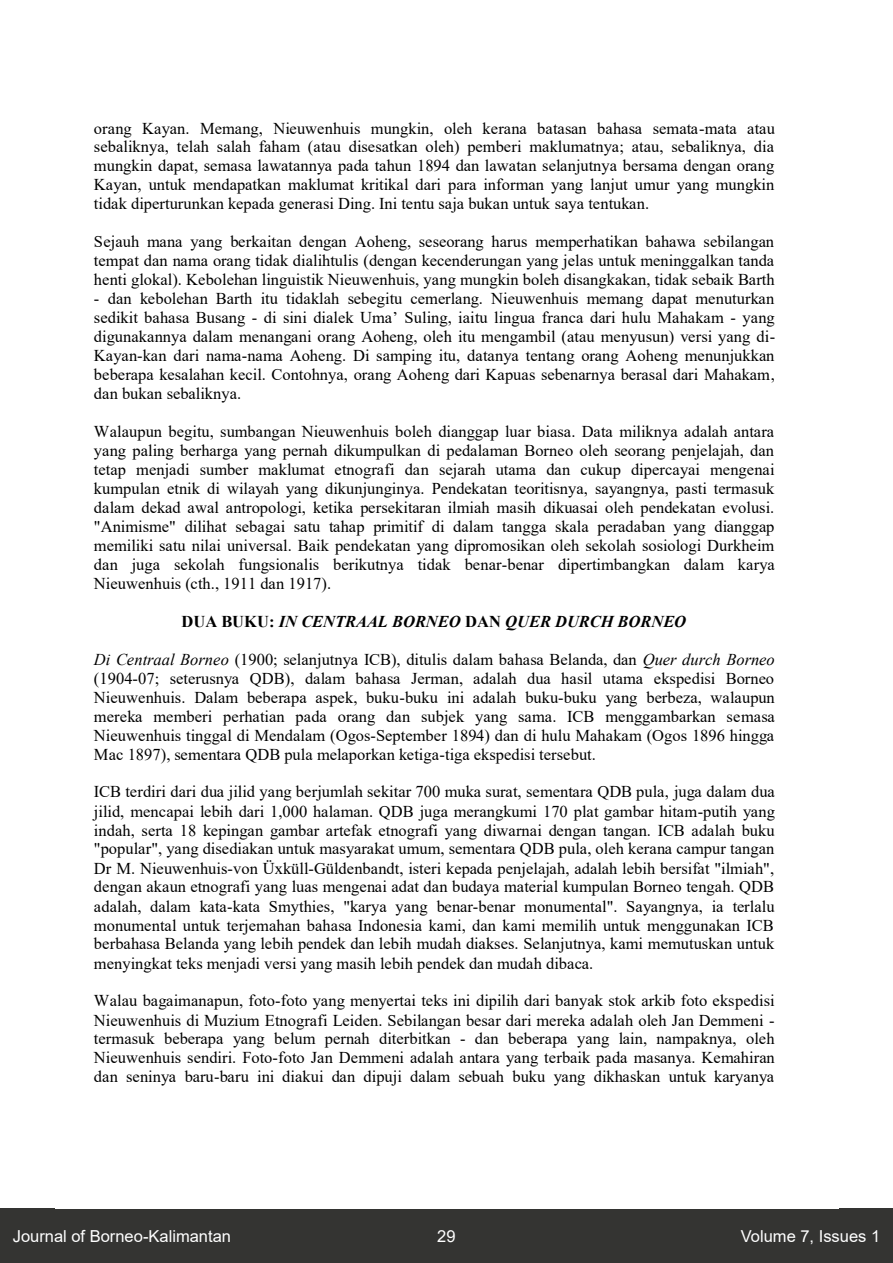
<style>
.page{position:relative;width:893px;height:1263px;background:#fff}
.page>*{position:absolute;margin:0;border:0;box-sizing:border-box;transform-origin:0 0}
.t1{font:16.5px/19px "Times New Roman";color:#000;text-align:justify}
.t2{font:16.5px "Arial";color:#fff}
.t3{font:italic 700 16.5px "Times New Roman";letter-spacing:-.005em;color:#000}
.s1{font-style:normal}
.s2{font-style:italic}
</style>
<div class="page">
<div style="left:0;top:1209px;width:893px;height:54px;background:#343432"></div>
<p class="t1" style="left:94px;top:118px;width:682px">orang Kayan. Memang, Nieuwenhuis mungkin, oleh kerana batasan bahasa semata-mata atau sebaliknya, telah salah faham (atau disesatkan oleh) pemberi maklumatnya; atau, sebaliknya, dia mungkin dapat, semasa lawatannya pada tahun 1894 dan lawatan selanjutnya bersama dengan orang Kayan, untuk mendapatkan maklumat kritikal dari para informan yang lanjut umur yang mungkin tidak diperturunkan kepada generasi Ding. Ini tentu saja bukan untuk saya tentukan.</p>
<p class="t1" style="left:94px;top:232px;width:682px">Sejauh mana yang berkaitan dengan Aoheng, seseorang harus memperhatikan bahawa sebilangan tempat dan nama orang tidak dialihtulis (dengan kecenderungan yang jelas untuk meninggalkan tanda henti glokal). Kebolehan linguistik Nieuwenhuis, yang mungkin boleh disangkakan, tidak sebaik Barth</p>
<p class="t1" style="left:94px;top:289px;width:683px">- dan kebolehan Barth itu tidaklah sebegitu cemerlang. Nieuwenhuis memang dapat menuturkan sedikit bahasa Busang - di sini dialek Uma’ Suling, iaitu lingua franca dari hulu Mahakam - yang digunakannya dalam menangani orang Aoheng, oleh itu mengambil (atau menyusun) versi yang di-Kayan-kan dari nama-nama Aoheng. Di samping itu, datanya tentang orang Aoheng menunjukkan beberapa kesalahan kecil. Contohnya, orang Aoheng dari Kapuas sebenarnya berasal dari Mahakam, dan bukan sebaliknya.</p>
<p class="t1" style="left:94px;top:421px;width:682px">Walaupun begitu, sumbangan Nieuwenhuis boleh dianggap luar biasa. Data miliknya adalah antara yang paling berharga yang pernah dikumpulkan di pedalaman Borneo oleh seorang penjelajah, dan tetap menjadi sumber maklumat etnografi dan sejarah utama dan cukup dipercayai mengenai kumpulan etnik di wilayah yang dikunjunginya. Pendekatan teoritisnya, sayangnya, pasti termasuk dalam dekad awal antropologi, ketika persekitaran ilmiah masih dikuasai oleh pendekatan evolusi. "Animisme" dilihat sebagai satu tahap primitif di dalam tangga skala peradaban yang dianggap memiliki satu nilai universal. Baik pendekatan yang dipromosikan oleh sekolah sosiologi Durkheim dan juga sekolah fungsionalis berikutnya tidak benar-benar dipertimbangkan dalam karya Nieuwenhuis (cth., 1911 dan 1917).</p>
<p class="t3" style="left:181px;top:610px;width:506px"><span class="s1">DUA BUKU:</span> IN CENTRAAL BORNEO <span class="s1">DAN</span> QUER DURCH BORNEO</p>
<p class="t1" style="left:94px;top:649px;width:682px"><span class="s2">Di Centraal Borneo</span> (1900; selanjutnya ICB), ditulis dalam bahasa Belanda, dan <span class="s2">Quer durch Borneo </span>(1904-07; seterusnya QDB), dalam bahasa Jerman, adalah dua hasil utama ekspedisi Borneo Nieuwenhuis. Dalam beberapa aspek, buku-buku ini adalah buku-buku yang berbeza, walaupun mereka memberi perhatian pada orang dan subjek yang sama. ICB menggambarkan semasa Nieuwenhuis tinggal di Mendalam (Ogos-September 1894) dan di hulu Mahakam (Ogos 1896 hingga Mac 1897), sementara QDB pula melaporkan ketiga-tiga ekspedisi tersebut.</p>
<p class="t1" style="left:94px;top:782px;width:682px">ICB terdiri dari dua jilid yang berjumlah sekitar 700 muka surat, sementara QDB pula, juga dalam dua jilid, mencapai lebih dari 1,000 halaman. QDB juga merangkumi 170 plat gambar hitam-putih yang indah, serta 18 kepingan gambar artefak etnografi yang diwarnai dengan tangan. ICB adalah buku "popular", yang disediakan untuk masyarakat umum, sementara QDB pula, oleh kerana campur tangan Dr M. Nieuwenhuis-von Üxküll-Güldenbandt, isteri kepada penjelajah, adalah lebih bersifat "ilmiah", dengan akaun etnografi yang luas mengenai adat dan budaya material kumpulan Borneo tengah. QDB adalah, dalam kata-kata Smythies, "karya yang benar-benar monumental". Sayangnya, ia terlalu monumental untuk terjemahan bahasa Indonesia kami, dan kami memilih untuk menggunakan ICB berbahasa Belanda yang lebih pendek dan lebih mudah diakses. Selanjutnya, kami memutuskan untuk menyingkat teks menjadi versi yang masih lebih pendek dan mudah dibaca.</p>
<p class="t1" style="left:94px;top:991px;width:682px">Walau bagaimanapun, foto-foto yang menyertai teks ini dipilih dari banyak stok arkib foto ekspedisi Nieuwenhuis di Muzium Etnografi Leiden. Sebilangan besar dari mereka adalah oleh Jan Demmeni - termasuk beberapa yang belum pernah diterbitkan - dan beberapa yang lain, nampaknya, oleh Nieuwenhuis sendiri. Foto-foto Jan Demmeni adalah antara yang terbaik pada masanya. Kemahiran dan seninya baru-baru ini diakui dan dipuji dalam sebuah buku yang dikhaskan untuk karyanya</p>
<p class="t2" style="left:13px;top:1224px;width:220px">Journal of Borneo-Kalimantan</p>
<p class="t2" style="left:437px;top:1224px;width:20px">29</p>
<p class="t2" style="left:741px;top:1224px;width:141px">Volume 7, Issues 1</p>
</div>
